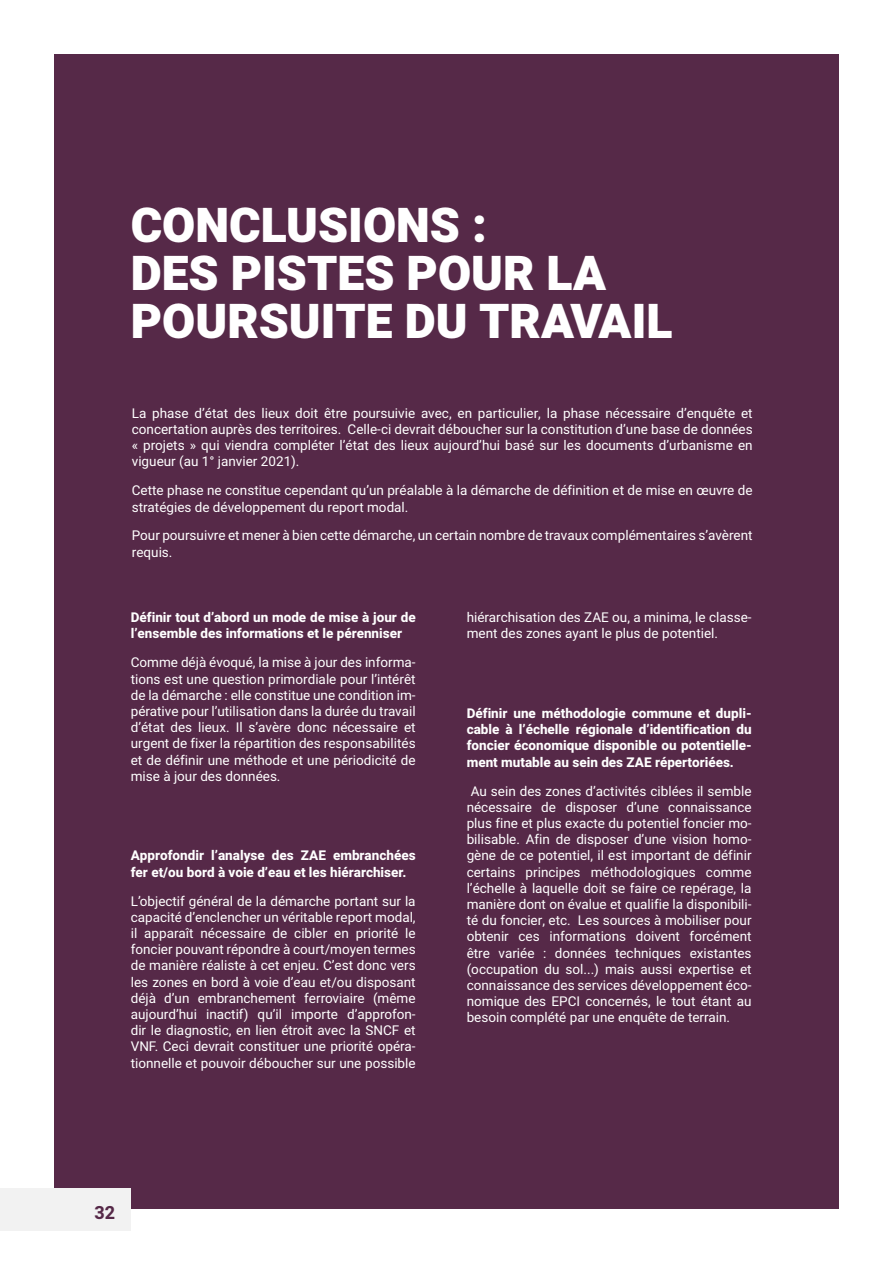
<style>
.page{position:relative;width:893px;height:1263px;background:#fff}
.page>*{position:absolute;margin:0;border:0;box-sizing:border-box;transform-origin:0 0}
.t1{font:900 48px/48px "Heebo";color:#fff}
.t2{font:700 18px "Heebo";color:#562948}
.t3{font:13.5px/16.2px "Heebo";color:#fff;text-align:justify}
.t4{font:800 13.5px/16.2px "Heebo";color:#fff}
</style>
<div class="page">
<div style="left:54px;top:54px;width:785px;height:1155px;background:#562948"></div>
<div style="left:0;top:1188px;width:130px;height:43px;background:#f2f2f2"></div>
<h1 class="t1" style="left:131px;top:203px;width:543px">CONCLUSIONS :<br>DES PISTES POUR LA<br>POURSUITE DU TRAVAIL</h1>
<p class="t3" style="left:132px;top:405px;width:622px">La phase d’état des lieux doit être poursuivie avec, en particulier, la phase nécessaire d’enquête et concertation auprès des territoires. Celle-ci devrait déboucher sur la constitution d’une base de données « projets » qui viendra compléter l’état des lieux aujourd’hui basé sur les documents d’urbanisme en vigueur (au 1° janvier 2021).</p>
<p class="t3" style="left:132px;top:482px;width:622px">Cette phase ne constitue cependant qu’un préalable à la démarche de définition et de mise en œuvre de stratégies de développement du report modal.</p>
<p class="t3" style="left:132px;top:527px;width:622px">Pour poursuivre et mener à bien cette démarche, un certain nombre de travaux complémentaires s’avèrent requis.</p>
<p class="t4" style="left:131px;top:610px;width:286px">Définir tout d’abord un mode de mise à jour de l’ensemble des informations et le pérenniser</p>
<p class="t3" style="left:131px;top:654px;width:286px">Comme déjà évoqué, la mise à jour des informa&shy;tions est une question primordiale pour l’intérêt de la démarche : elle constitue une condition im&shy;pérative pour l’utilisation dans la durée du travail d’état des lieux. Il s’avère donc nécessaire et urgent de fixer la répartition des responsabilités et de définir une méthode et une périodicité de mise à jour des données.</p>
<p class="t4" style="left:131px;top:848px;width:286px">Approfondir l’analyse des ZAE embranchées fer et/ou bord à voie d’eau et les hiérarchiser.</p>
<p class="t3" style="left:131px;top:892px;width:286px">L’objectif général de la démarche portant sur la capacité d’enclencher un véritable report modal, il apparaît nécessaire de cibler en priorité le foncier pouvant répondre à court/moyen termes de manière réaliste à cet enjeu. C’est donc vers les zones en bord à voie d’eau et/ou disposant déjà d’un embranchement ferroviaire (même aujourd’hui inactif) qu’il importe d’approfon&shy;dir le diagnostic, en lien étroit avec la SNCF et VNF. Ceci devrait constituer une priorité opéra&shy;tionnelle et pouvoir déboucher sur une possible</p>
<p class="t3" style="left:467px;top:609px;width:286px">hiérarchisation des ZAE ou, a minima, le classe&shy;ment des zones ayant le plus de potentiel.</p>
<p class="t4" style="left:467px;top:705px;width:286px;text-align:justify">Définir une méthodologie commune et dupli&shy;cable à l’échelle régionale d’identification du foncier économique disponible ou potentielle&shy;ment mutable au sein des ZAE répertoriées.</p>
<p class="t3" style="left:467px;top:783px;width:286px">Au sein des zones d’activités ciblées il semble nécessaire de disposer d’une connaissance plus fine et plus exacte du potentiel foncier mo&shy;bilisable. Afin de disposer d’une vision homo&shy;gène de ce potentiel, il est important de définir certains principes méthodologiques comme l’échelle à laquelle doit se faire ce repérage, la manière dont on évalue et qualifie la disponibili&shy;té du foncier, etc. Les sources à mobiliser pour obtenir ces informations doivent forcément être variée : données techniques existantes (occupation du sol...) mais aussi expertise et connaissance des services développement éco&shy;nomique des EPCI concernés, le tout étant au besoin complété par une enquête de terrain.</p>
<h2 class="t2" style="left:95px;top:1200px;width:22px">32</h2>
</div>
